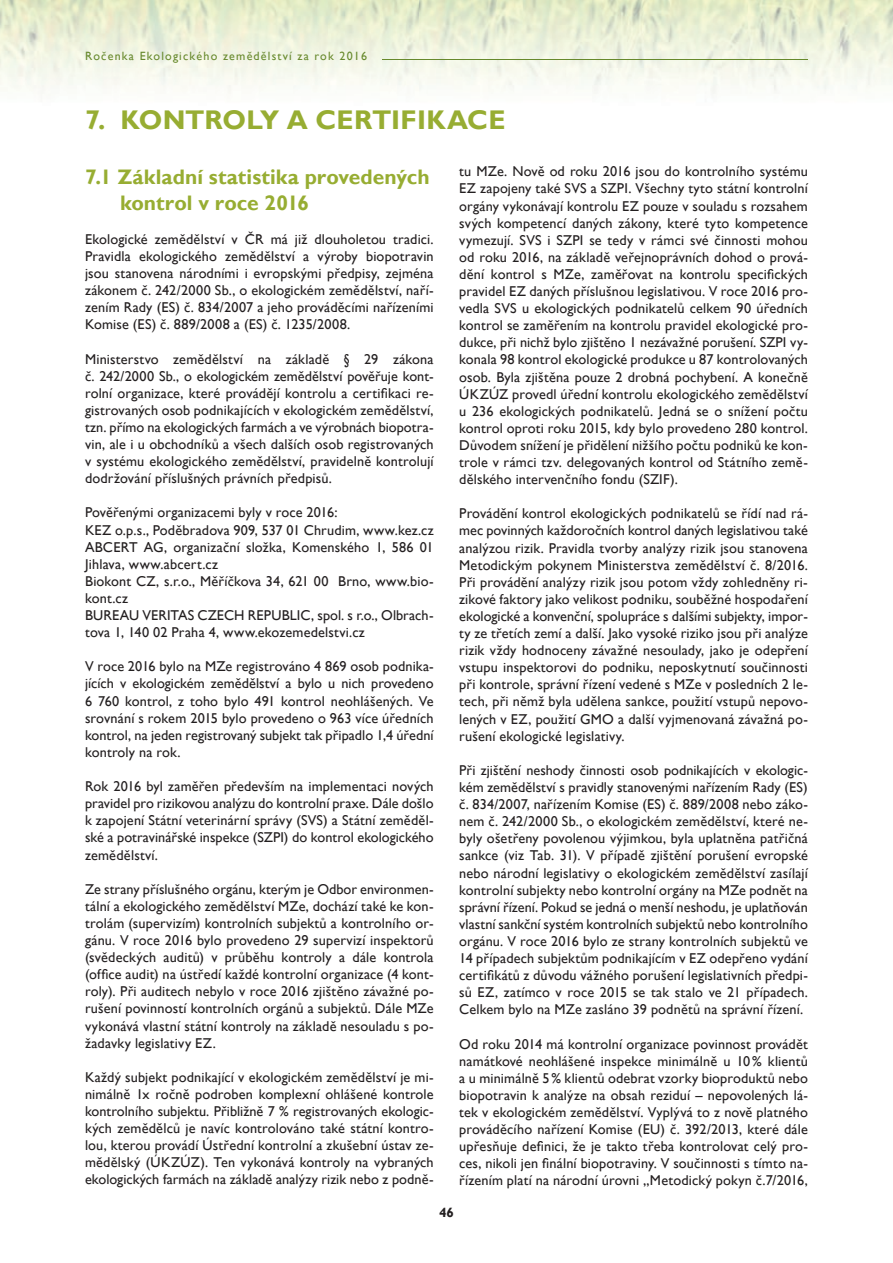
<style>
.page{position:relative;width:893px;height:1263px;background:#fff}
.page>*{position:absolute;margin:0;border:0;box-sizing:border-box;transform-origin:0 0}
.t1{font:700 27px "Gill Sans";letter-spacing:.005em;color:#97ad32}
.t2{font:700 21px/25.2px "Gill Sans";color:#97ad32}
.t3{font:14.25px/17.1px "Gill Sans";letter-spacing:.01em;color:#231f20;text-align:justify}
.t4{font:700 13.5px "Gill Sans";color:#231f20}
.t5{font:12px "Gill Sans";letter-spacing:.1em;color:#67892c}
</style>
<div class="page">
<img style="left:0;top:0;width:893px;height:94px">
<hr style="left:383px;top:59px;width:425px;height:1px;background:#67892c">
<p class="t5" style="left:85px;top:49px;width:284px">Ročenka Ekologického zemědělství za rok 2016</p>
<h1 class="t1" style="left:85px;top:104px;width:422px">7. KONTROLY A CERTIFIKACE</h1>
<h2 class="t2" style="left:120px;top:165px;width:311px;text-indent:-35px">7.1 Základní statistika provedených kontrol v roce 2016</h2>
<p class="t3" style="left:85px;top:231px;width:350px">Ekologické zemědělství v ČR má již dlouholetou tradici.<br>Pravidla ekologického zemědělství a výroby biopotravin jsou stanovena národními i evropskými předpisy, zejména zákonem č. 242/2000 Sb., o ekologickém zemědělství, naří&shy;zením Rady (ES) č. 834/2007 a jeho prováděcími nařízeními Komise (ES) č. 889/2008 a (ES) č. 1235/2008.</p>
<p class="t3" style="left:85px;top:350px;width:350px">Ministerstvo zemědělství na základě § 29 zákona č. 242/2000 Sb., o ekologickém zemědělství pověřuje kont&shy;rolní organizace, které provádějí kontrolu a certifikaci re&shy;gistrovaných osob podnikajících v ekologickém zemědělství, tzn. přímo na ekologických farmách a ve výrobnách biopotra&shy;vin, ale i u obchodníků a všech dalších osob registrovaných v systému ekologického zemědělství, pravidelně kontrolují dodržování příslušných právních předpisů.</p>
<p class="t3" style="left:85px;top:504px;width:350px;text-align:left">Pověřenými organizacemi byly v roce 2016:<br>KEZ o.p.s., Poděbradova 909, 537 01 Chrudim, www.kez.cz ABCERT AG, organizační složka, Komenského 1, 586 01<br>Jihlava, www.abcert.cz<br>Biokont CZ, s.r.o., Měříčkova 34, 621 00 Brno, www.bio&shy;kont.cz<br>BUREAU VERITAS CZECH REPUBLIC, spol. s r.o., Olbrach&shy;tova 1, 140 02 Praha 4, www.ekozemedelstvi.cz</p>
<p class="t3" style="left:85px;top:658px;width:350px">V roce 2016 bylo na MZe registrováno 4 869 osob podnika&shy;jících v ekologickém zemědělství a bylo u nich provedeno 6 760 kontrol, z toho bylo 491 kontrol neohlášených. Ve srovnání s rokem 2015 bylo provedeno o 963 více úředních kontrol, na jeden registrovaný subjekt tak připadlo 1,4 úřední kontroly na rok.</p>
<p class="t3" style="left:85px;top:778px;width:350px">Rok 2016 byl zaměřen především na implementaci nových pravidel pro rizikovou analýzu do kontrolní praxe. Dále došlo k zapojení Státní veterinární správy (SVS) a Státní zeměděl&shy;ské a potravinářské inspekce (SZPI) do kontrol ekologického zemědělství.</p>
<p class="t3" style="left:85px;top:881px;width:350px">Ze strany příslušného orgánu, kterým je Odbor environmen&shy;tální a ekologického zemědělství MZe, dochází také ke kon&shy;trolám (supervizím) kontrolních subjektů a kontrolního or&shy;gánu. V roce 2016 bylo provedeno 29 supervizí inspektorů (svědeckých auditů) v průběhu kontroly a dále kontrola (office audit) na ústředí každé kontrolní organizace (4 kont&shy;roly). Při auditech nebylo v roce 2016 zjištěno závažné po&shy;rušení povinností kontrolních orgánů a subjektů. Dále MZe vykonává vlastní státní kontroly na základě nesouladu s po&shy;žadavky legislativy EZ.</p>
<p class="t3" style="left:85px;top:1069px;width:350px">Každý subjekt podnikající v ekologickém zemědělství je mi&shy;nimálně 1x ročně podroben komplexní ohlášené kontrole kontrolního subjektu. Přibližně 7 % registrovaných ekologic&shy;kých zemědělců je navíc kontrolováno také státní kontro&shy;lou, kterou provádí Ústřední kontrolní a zkušební ústav ze&shy;mědělský (ÚKZÚZ). Ten vykonává kontroly na vybraných ekologických farmách na základě analýzy rizik nebo z podně-</p>
<p class="t3" style="left:459px;top:163px;width:350px">tu MZe. Nově od roku 2016 jsou do kontrolního systému EZ zapojeny také SVS a SZPI. Všechny tyto státní kontrolní orgány vykonávají kontrolu EZ pouze v souladu s rozsahem svých kompetencí daných zákony, které tyto kompetence vymezují. SVS i SZPI se tedy v rámci své činnosti mohou od roku 2016, na základě veřejnoprávních dohod o prová&shy;dění kontrol s MZe, zaměřovat na kontrolu specifických pravidel EZ daných příslušnou legislativou. V roce 2016 pro&shy;vedla SVS u ekologických podnikatelů celkem 90 úředních kontrol se zaměřením na kontrolu pravidel ekologické pro&shy;dukce, při nichž bylo zjištěno 1 nezávažné porušení. SZPI vy&shy;konala 98 kontrol ekologické produkce u 87 kontrolovaných osob. Byla zjištěna pouze 2 drobná pochybení. A konečně ÚKZÚZ provedl úřední kontrolu ekologického zemědělství u 236 ekologických podnikatelů. Jedná se o snížení počtu kontrol oproti roku 2015, kdy bylo provedeno 280 kontrol.<br>Důvodem snížení je přidělení nižšího počtu podniků ke kon&shy;trole v rámci tzv. delegovaných kontrol od Státního země&shy;dělského intervenčního fondu (SZIF).</p>
<p class="t3" style="left:459px;top:505px;width:350px">Provádění kontrol ekologických podnikatelů se řídí nad rá&shy;mec povinných každoročních kontrol daných legislativou také analýzou rizik. Pravidla tvorby analýzy rizik jsou stanovena Metodickým pokynem Ministerstva zemědělství č. 8/2016.<br>Při provádění analýzy rizik jsou potom vždy zohledněny ri&shy;zikové faktory jako velikost podniku, souběžné hospodaření ekologické a konvenční, spolupráce s dalšími subjekty, impor&shy;ty ze třetích zemí a další. Jako vysoké riziko jsou při analýze rizik vždy hodnoceny závažné nesoulady, jako je odepření vstupu inspektorovi do podniku, neposkytnutí součinnosti při kontrole, správní řízení vedené s MZe v posledních 2 le&shy;tech, při němž byla udělena sankce, použití vstupů nepovo&shy;lených v EZ, použití GMO a další vyjmenovaná závažná po&shy;rušení ekologické legislativy.</p>
<p class="t3" style="left:459px;top:762px;width:350px">Při zjištění neshody činnosti osob podnikajících v ekologic&shy;kém zemědělství s pravidly stanovenými nařízením Rady (ES) č. 834/2007, nařízením Komise (ES) č. 889/2008 nebo záko&shy;nem č. 242/2000 Sb., o ekologickém zemědělství, které ne&shy;byly ošetřeny povolenou výjimkou, byla uplatněna patřičná sankce (viz Tab. 31). V případě zjištění porušení evropské nebo národní legislativy o ekologickém zemědělství zasílají kontrolní subjekty nebo kontrolní orgány na MZe podnět na správní řízení. Pokud se jedná o menší neshodu, je uplatňován vlastní sankční systém kontrolních subjektů nebo kontrolního orgánu. V roce 2016 bylo ze strany kontrolních subjektů ve 14 případech subjektům podnikajícím v EZ odepřeno vydání certifikátů z důvodu vážného porušení legislativních předpi&shy;sů EZ, zatímco v roce 2015 se tak stalo ve 21 případech.<br>Celkem bylo na MZe zasláno 39 podnětů na správní řízení.</p>
<p class="t3" style="left:459px;top:1035px;width:350px">Od roku 2014 má kontrolní organizace povinnost provádět namátkové neohlášené inspekce minimálně u 10 % klientů a u minimálně 5 % klientů odebrat vzorky bioproduktů nebo biopotravin k analýze na obsah reziduí – nepovolených lá&shy;tek v ekologickém zemědělství. Vyplývá to z nově platného prováděcího nařízení Komise (EU) č. 392/2013, které dále upřesňuje definici, že je takto třeba kontrolovat celý pro&shy;ces, nikoli jen finální biopotraviny. V součinnosti s tímto na&shy;řízením platí na národní úrovni „Metodický pokyn č.7/2016,</p>
<p class="t4" style="left:439px;top:1204px;width:16px">46</p>
</div>
